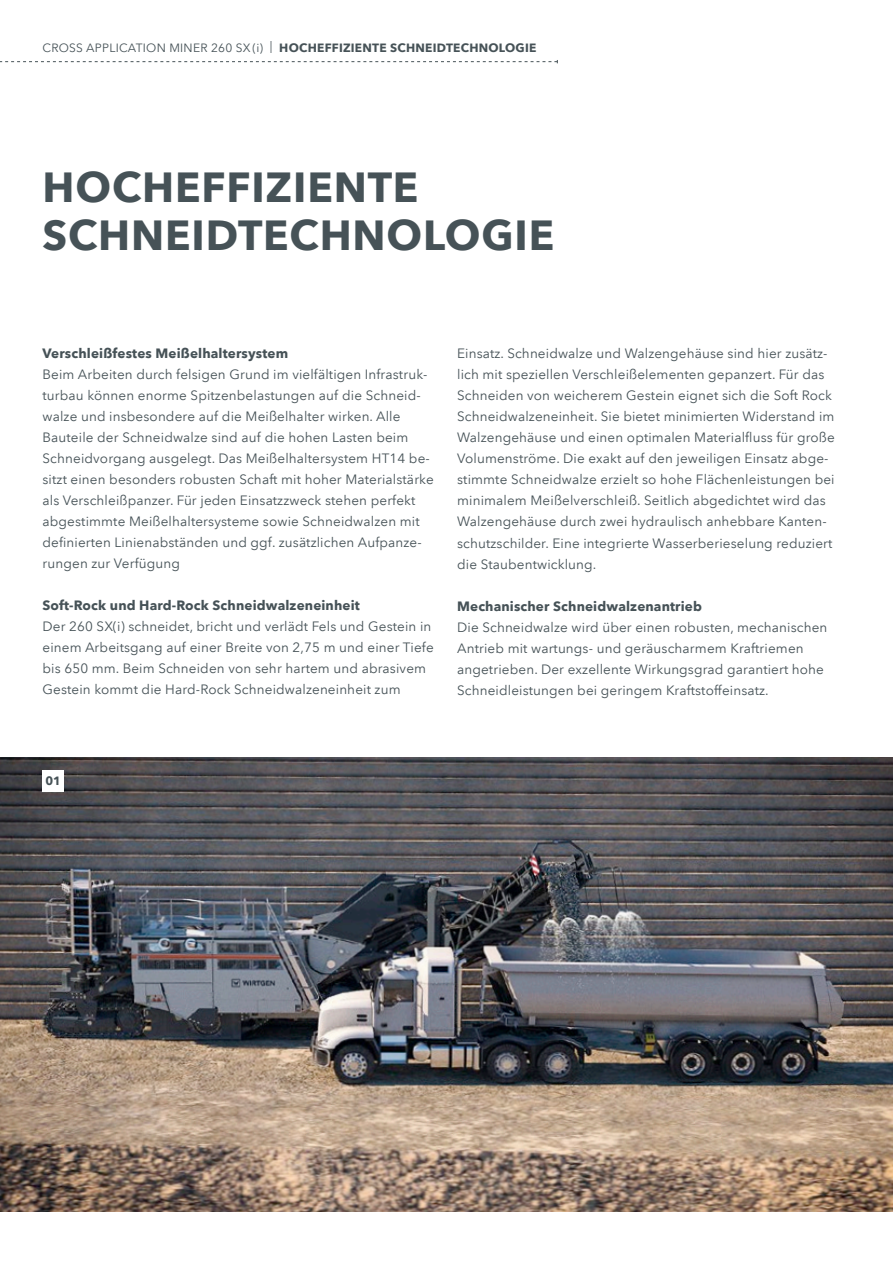
<style>
.page{position:relative;width:893px;height:1263px;background:#fff}
.page>*{position:absolute;margin:0;border:0;box-sizing:border-box;transform-origin:0 0}
.t1{font:700 42px/48px "Avenir Next LT Pro";letter-spacing:.02em;color:#465257}
.t2{font:13.5px/21px "Avenir Next LT Pro";letter-spacing:.01em;color:#465257}
.t3{font:700 13.5px "Avenir Next LT Pro";letter-spacing:.01em;color:#465257}
.t4{font:700 12px "Avenir Next LT Pro";letter-spacing:.02em;color:#465257}
.s1{font-weight:400}
</style>
<div class="page">
<svg style="left:0;top:60px;width:558px;height:3px"></svg>
<img style="left:0;top:757px;width:893px;height:455px">
<div style="left:43px;top:770px;width:21px;height:21px;background:#fff"></div>
<p class="t4" style="left:43px;top:40px;width:495px"><span class="s1">CROSS APPLICATION MINER 260 SX(i) |</span> HOCHEFFIZIENTE SCHNEIDTECHNOLOGIE</p>
<h1 class="t1" style="left:43px;top:163px;width:513px">HOCHEFFIZIENTE<br>SCHNEIDTECHNOLOGIE</h1>
<p class="t3" style="left:43px;top:345px;width:247px">Verschleißfestes Meißelhaltersystem</p>
<p class="t2" style="left:43px;top:364px;width:393px">Beim Arbeiten durch felsigen Grund im vielfältigen Infrastruk&shy;turbau können enorme Spitzenbelastungen auf die Schneid&shy;walze und insbesondere auf die Meißelhalter wirken. Alle Bauteile der Schneidwalze sind auf die hohen Lasten beim Schneidvorgang ausgelegt. Das Meißelhaltersystem HT14 be&shy;sitzt einen besonders robusten Schaft mit hoher Materialstärke als Verschleißpanzer. Für jeden Einsatzzweck stehen perfekt abgestimmte Meißelhaltersysteme sowie Schneidwalzen mit definierten Linienabständen und ggf. zusätzlichen Aufpanze&shy;rungen zur Verfügung</p>
<p class="t3" style="left:43px;top:597px;width:319px">Soft-Rock und Hard-Rock Schneidwalzeneinheit</p>
<p class="t2" style="left:43px;top:616px;width:393px">Der 260 SX(i) schneidet, bricht und verlädt Fels und Gestein in einem Arbeitsgang auf einer Breite von 2,75 m und einer Tiefe bis 650 mm. Beim Schneiden von sehr hartem und abrasivem Gestein kommt die Hard-Rock Schneidwalzeneinheit zum</p>
<p class="t2" style="left:457px;top:343px;width:379px">Einsatz. Schneidwalze und Walzengehäuse sind hier zusätz&shy;lich mit speziellen Verschleißelementen gepanzert. Für das Schneiden von weicherem Gestein eignet sich die Soft Rock Schneidwalzeneinheit. Sie bietet minimierten Widerstand im Walzengehäuse und einen optimalen Materialfluss für große Volumenströme. Die exakt auf den jeweiligen Einsatz abge&shy;stimmte Schneidwalze erzielt so hohe Flächenleistungen bei minimalem Meißelverschleiß. Seitlich abgedichtet wird das Walzengehäuse durch zwei hydraulisch anhebbare Kanten&shy;schutzschilder. Eine integrierte Wasserberieselung reduziert die Staubentwicklung.</p>
<p class="t3" style="left:457px;top:597px;width:246px">Mechanischer Schneidwalzenantrieb</p>
<p class="t2" style="left:457px;top:616px;width:372px">Die Schneidwalze wird über einen robusten, mechanischen Antrieb mit wartungs- und geräuscharmem Kraftriemen angetrieben. Der exzellente Wirkungsgrad garantiert hohe Schneidleistungen bei geringem Kraftstoffeinsatz.</p>
<p class="t4" style="left:45px;top:774px;width:17px">01</p>
</div>
